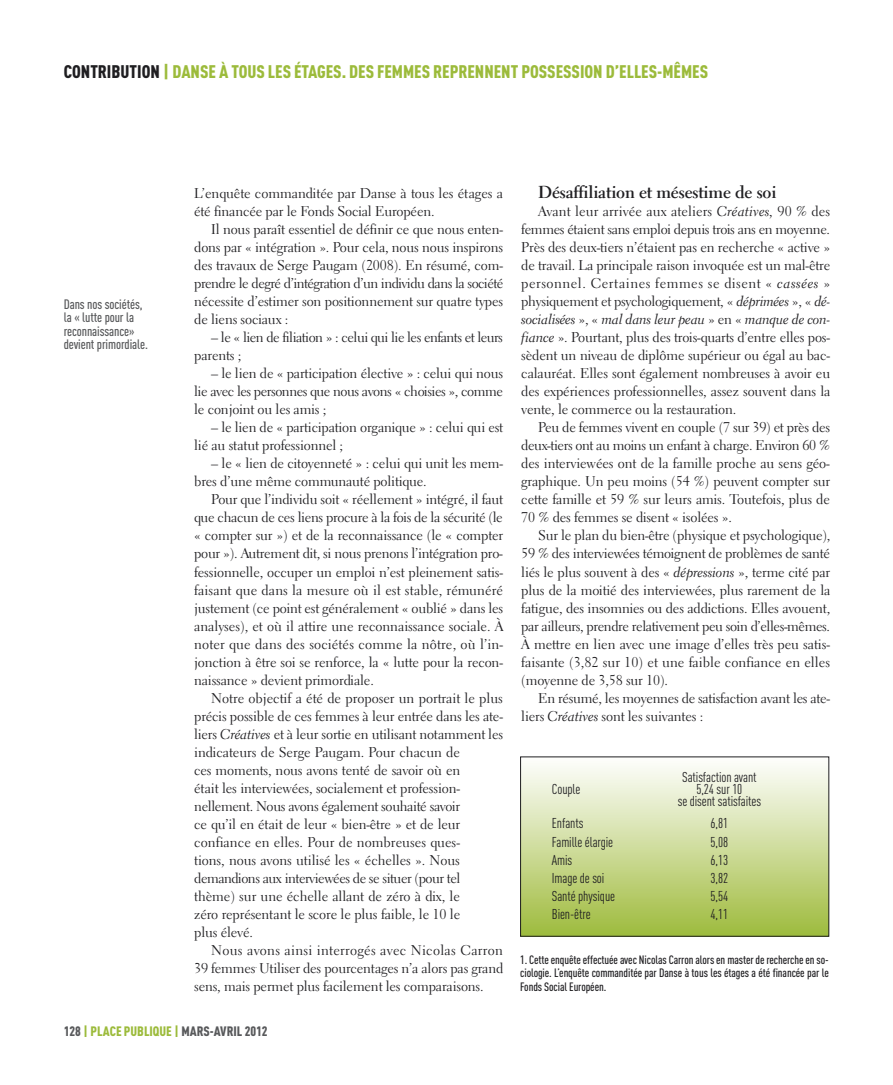
<style>
.page{position:relative;width:893px;height:1085px;background:#fff}
.page>*{position:absolute;margin:0;border:0;box-sizing:border-box;transform-origin:0 0}
.t1{font:900 18px "DIN Cond";color:#9cbb3b}
.t2{font:700 17.25px "Electra LT";letter-spacing:-.01em;color:#1f1e21}
.t3{font:14.1px/18px "Electra LT";letter-spacing:-.01em;color:#1f1e21;text-align:justify}
.t4{font:14.1px/12px "DIN Cond";letter-spacing:-.01em;color:#1f1e21;text-align:center}
.t5{font:14.1px/18px "Electra LT";letter-spacing:-.035em;color:#1f1e21}
.t6{font:14.1px "Electra LT Cursive";letter-spacing:-.015em;color:#1f1e21}
.t7{font:500 13.5px/13.5px "DIN Cond";letter-spacing:-.01em;color:#58595b}
.t8{font:900 13.5px "DIN Cond";color:#58595b}
.t9{font:500 12px/13.5px "DIN Cond";letter-spacing:-.01em;color:#1f1e21;text-align:justify}
.s1{color:#1f1e21}
.s2{font-family:"Electra LT Cursive"}
.s3{color:#9cbb3b}
.s4{font-family:"Electra LT"}
</style>
<div class="page">
<div style="left:521px;top:756px;width:308px;height:180px;background:linear-gradient(to bottom,#fff,#a0bc3f)"></div>
<p class="t1" style="left:64px;top:60px;width:646px"><span class="s1">CONTRIBUTION</span> | DANSE À TOUS LES ÉTAGES. DES FEMMES REPRENNENT POSSESSION D’ELLES-MÊMES</p>
<p class="t7" style="left:64px;top:296px;width:86px">Dans nos sociétés, la « lutte pour la reconnaissance» devient primordiale.</p>
<p class="t3" style="left:194px;top:186px;width:310px">L’enquête commanditée par Danse à tous les étages a été financée par le Fonds Social Européen.</p>
<p class="t3" style="left:194px;top:222px;width:311px;text-indent:17px">Il nous paraît essentiel de définir ce que nous enten&shy;dons par « intégration ». Pour cela, nous nous inspirons des travaux de Serge Paugam (2008). En résumé, com&shy;prendre le degré d’intégration d’un individu dans la société nécessite d’estimer son positionnement sur quatre types de liens sociaux :</p>
<p class="t5" style="left:194px;top:330px;width:310px;text-indent:17px">– le « lien de filiation » : celui qui lie les enfants et leurs parents ;</p>
<p class="t3" style="left:194px;top:366px;width:310px;text-indent:17px">– le lien de « participation élective » : celui qui nous lie avec les personnes que nous avons « choisies », comme le conjoint ou les amis ;</p>
<p class="t3" style="left:194px;top:420px;width:310px;text-indent:17px">– le lien de « participation organique » : celui qui est lié au statut professionnel ;</p>
<p class="t3" style="left:194px;top:456px;width:310px;text-indent:17px">– le « lien de citoyenneté » : celui qui unit les mem&shy;bres d’une même communauté politique.</p>
<p class="t3" style="left:194px;top:492px;width:311px;text-indent:17px">Pour que l’individu soit « réellement » intégré, il faut que chacun de ces liens procure à la fois de la sécurité (le « compter sur ») et de la reconnaissance (le « compter pour »). Autrement dit, si nous prenons l’intégration pro&shy;fessionnelle, occuper un emploi n’est pleinement satis&shy;faisant que dans la mesure où il est stable, rémunéré justement (ce point est généralement « oublié » dans les analyses), et où il attire une reconnaissance sociale. À noter que dans des sociétés comme la nôtre, où l’in&shy;jonction à être soi se renforce, la « lutte pour la recon&shy;naissance » devient primordiale.</p>
<p class="t3" style="left:194px;top:690px;width:310px;text-align:left;text-indent:17px">Notre objectif a été de proposer un portrait le plus précis possible de ces femmes à leur entrée dans les ate&shy;liers <span class="s2">Créatives</span> et à leur sortie en utilisant notamment les indicateurs de Serge Paugam. Pour chacun de<br>ces moments, nous avons tenté de savoir où en<br>était les interviewées, socialement et profession&shy;nellement. Nous avons également souhaité savoir<br>ce qu’il en était de leur « bien-être » et de leur confiance en elles. Pour de nombreuses ques-<br>tions, nous avons utilisé les « échelles ». Nous demandions aux interviewées de se situer (pour tel thème) sur une échelle allant de zéro à dix, le<br>zéro représentant le score le plus faible, le 10 le<br>plus élevé.</p>
<p class="t3" style="left:194px;top:942px;width:311px;text-indent:17px">Nous avons ainsi interrogés avec Nicolas Carron 39 femmes<sup>.</sup> Utiliser des pourcentages n’a alors pas grand sens, mais permet plus facilement les comparaisons.</p>
<p class="t8" style="left:64px;top:1022px;width:205px">128 <span class="s3">| PLACE PUBLIQUE |</span> MARS-AVRIL 2012</p>
<p class="t2" style="left:538px;top:185px;width:240px">Désaffiliation et mésestime de soi</p>
<p class="t3" style="left:521px;top:204px;width:311px;text-indent:17px">Avant leur arrivée aux ateliers <span class="s2">Créatives,</span> 90 % des femmes étaient sans emploi depuis trois ans en moyenne.<br>Près des deux-tiers n’étaient pas en recherche « active » de travail. La principale raison invoquée est un mal-être personnel. Certaines femmes se disent « <span class="s2">cassées</span> » physiquement et psychologiquement, « <span class="s2">déprimées</span> », « <span class="s2">dé-</span></p>
<p class="t6" style="left:521px;top:314px;width:310px">socialisées <span class="s4">», «</span> mal dans leur peau <span class="s4">» en «</span> manque de con-</p>
<p class="t3" style="left:521px;top:330px;width:311px"><span class="s2">fiance</span> ». Pourtant, plus des trois-quarts d’entre elles pos&shy;sèdent un niveau de diplôme supérieur ou égal au bac&shy;calauréat. Elles sont également nombreuses à avoir eu des expériences professionnelles, assez souvent dans la vente, le commerce ou la restauration.</p>
<p class="t3" style="left:521px;top:420px;width:310px;text-indent:17px">Peu de femmes vivent en couple (7 sur 39) et près des deux-tiers ont au moins un enfant à charge. Environ 60 % des interviewées ont de la famille proche au sens géo&shy;graphique. Un peu moins (54 %) peuvent compter sur cette famille et 59 % sur leurs amis. Toutefois, plus de 70 % des femmes se disent « isolées ».</p>
<p class="t3" style="left:521px;top:528px;width:311px;text-indent:17px">Sur le plan du bien-être (physique et psychologique), 59 % des interviewées témoignent de problèmes de santé liés le plus souvent à des « <span class="s2">dépressions</span> », terme cité par plus de la moitié des interviewées, plus rarement de la fatigue, des insomnies ou des addictions. Elles avouent, par ailleurs, prendre relativement peu soin d’elles-mêmes.<br>À mettre en lien avec une image d’elles très peu satis&shy;faisante (3,82 sur 10) et une faible confiance en elles (moyenne de 3,58 sur 10).</p>
<p class="t3" style="left:521px;top:690px;width:310px;text-indent:17px">En résumé, les moyennes de satisfaction avant les ate&shy;liers <span class="s2">Créatives</span> sont les suivantes :</p>
<p class="t4" style="left:682px;top:770px;width:76px">Satisfaction avant</p>
<p class="t4" style="left:552px;top:782px;width:30px">Couple</p>
<p class="t4" style="left:678px;top:782px;width:85px">5,24 sur 10<br>se disent satisfaites</p>
<p class="t4" style="left:552px;top:816px;width:33px">Enfants</p>
<p class="t4" style="left:711px;top:816px;width:19px">6,81</p>
<p class="t4" style="left:552px;top:834px;width:63px">Famille élargie</p>
<p class="t4" style="left:711px;top:834px;width:19px">5,08</p>
<p class="t4" style="left:552px;top:852px;width:22px">Amis</p>
<p class="t4" style="left:711px;top:852px;width:19px">6,13</p>
<p class="t4" style="left:552px;top:870px;width:54px">Image de soi</p>
<p class="t4" style="left:711px;top:870px;width:19px">3,82</p>
<p class="t4" style="left:552px;top:888px;width:65px">Santé physique</p>
<p class="t4" style="left:711px;top:888px;width:19px">5,54</p>
<p class="t4" style="left:552px;top:906px;width:40px">Bien-être</p>
<p class="t4" style="left:711px;top:906px;width:19px">4,11</p>
<p class="t9" style="left:520px;top:952px;width:310px">1. Cette enquête effectuée avec Nicolas Carron alors en master de recherche en so&shy;ciologie. L’enquête commanditée par Danse à tous les étages a été financée par le Fonds Social Européen.</p>
</div>
